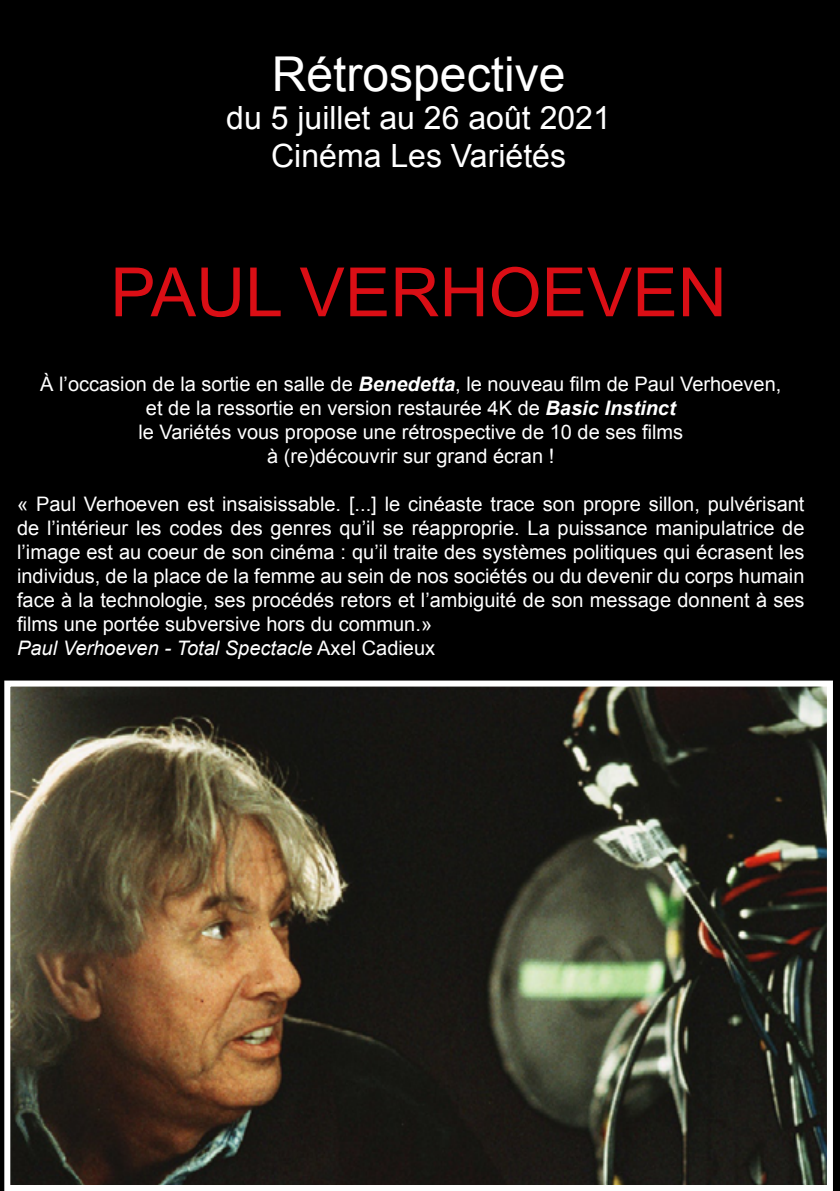
<style>
.page{position:relative;width:840px;height:1191px;background:#fff}
.page>*{position:absolute;margin:0;border:0;box-sizing:border-box;transform-origin:0 0}
.t1{font:68px "Arial";color:#da0e15}
.t2{font:48px "Arial";color:#fff}
.t3{font:32px/38px "Arial";color:#fff;text-align:center}
.t4{font:20px/24px "Arial";color:#fff;text-align:center}
.s1{font-weight:700;font-style:italic}
.s2{font-style:italic}
</style>
<div class="page">
<div style="left:0;top:0;width:839px;height:1191px;background:#000"></div>
<img style="left:11px;top:687px;width:814px;height:497px">
<div style="left:4px;top:680px;width:828px;height:511px;border:6px solid #fff"></div>
<h2 class="t2" style="left:271px;top:43px;width:295px">Rétrospective</h2>
<h3 class="t3" style="left:226px;top:99px;width:386px">du 5 juillet au 26 août 2021<br>Cinéma Les Variétés</h3>
<h1 class="t1" style="left:110px;top:248px;width:617px">PAUL VERHOEVEN</h1>
<p class="t4" style="left:40px;top:372px;width:742px">À l’occasion de la sortie en salle de <span class="s1">Benedetta</span>, le nouveau film de Paul Verhoeven, et de la ressortie en version restaurée 4K de <span class="s1">Basic Instinct<br></span>le Variétés vous propose une rétrospective de 10 de ses films<br>à (re)découvrir sur grand écran !</p>
<p class="t4" style="left:17px;top:492px;width:788px;text-align:left">« Paul Verhoeven est insaisissable. [...] le cinéaste trace son propre sillon, pulvérisant de l’intérieur les codes des genres qu’il se réapproprie. La puissance manipulatrice de l’image est au coeur de son cinéma : qu’il traite des systèmes politiques qui écrasent les individus, de la place de la femme au sein de nos sociétés ou du devenir du corps humain face à la technologie, ses procédés retors et l’ambiguité de son message donnent à ses films une portée subversive hors du commun.»<br><span class="s2">Paul Verhoeven - Total Spectacle</span> Axel Cadieux</p>
</div>
